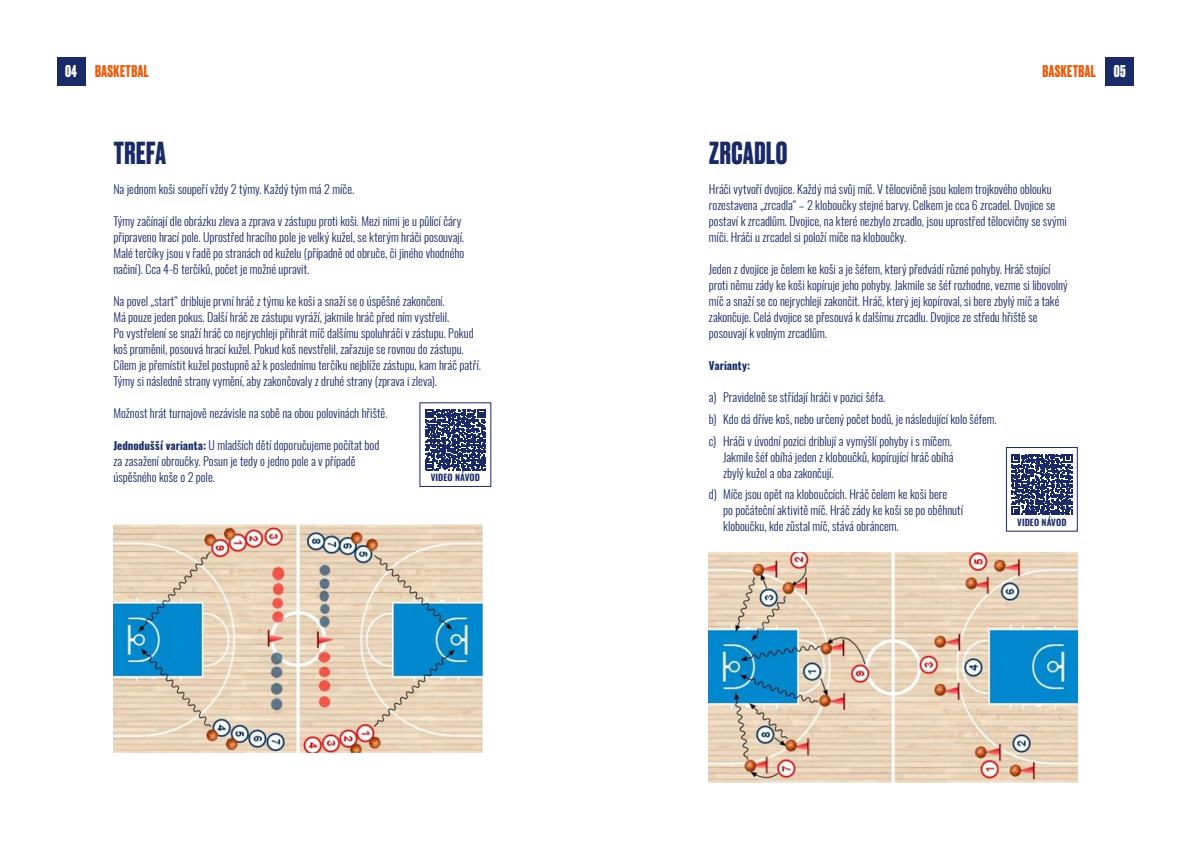
<style>
.page{position:relative;width:1191px;height:842px;background:#fff}
.page>*{position:absolute;margin:0;border:0;box-sizing:border-box;transform-origin:0 0}
.t1{font:700 30px "Druk";letter-spacing:.02em;color:#192a67}
.t2{font:700 16px "Druk";letter-spacing:.025em;color:#ea5b0b}
.t3{font:300 12px/16px "Oswald";color:#192a67}
.t4{font:700 11px "Oswald";color:#192a67}
.t5{font:600 9px "Oswald";letter-spacing:.01em;color:#192a67}
.s1{color:#fff}
.s2{font-weight:700;font-size:11px}
</style>
<div class="page">
<img style="left:113px;top:524px;width:369px;height:228px">
<img style="left:709px;top:553px;width:368px;height:229px">
<div style="left:1105px;top:57px;width:29px;height:29px;background:#192a67"></div>
<div style="left:57px;top:57px;width:29px;height:29px;background:#192a67"></div>
<svg style="left:425px;top:409px;width:61px;height:61px"></svg>
<svg style="left:1011px;top:454px;width:61px;height:61px"></svg>
<div style="left:1006px;top:447px;width:71px;height:84px;border:1px solid #192a67"></div>
<h2 class="t2" style="left:65px;top:60px;width:85px"><span class="s1">04</span> BASKETBAL</h2>
<h2 class="t2" style="left:1042px;top:60px;width:85px">BASKETBAL <span class="s1">05</span></h2>
<h1 class="t1" style="left:114px;top:133px;width:54px">TREFA</h1>
<p class="t3" style="left:113px;top:180px;width:242px">Na jednom koši soupeří vždy 2 týmy. Každý tým má 2 míče.</p>
<p class="t3" style="left:113px;top:212px;width:352px">Týmy začínají dle obrázku zleva a zprava v zástupu proti koši. Mezi nimi je u půlící čáry připraveno hrací pole. Uprostřed hracího pole je velký kužel, se kterým hráči posouvají.<br>Malé terčíky jsou v řadě po stranách od kuželu (případně od obruče, či jiného vhodného načiní). Cca 4-6 terčíků, počet je možné upravit.</p>
<p class="t3" style="left:113px;top:292px;width:369px">Na povel „start“ dribluje první hráč z týmu ke koši a snaží se o úspěšné zakončení.<br>Má pouze jeden pokus. Další hráč ze zástupu vyráží, jakmile hráč před ním vystřelil.<br>Po vystřelení se snaží hráč co nejrychleji přihrát míč dalšímu spoluhráči v zástupu. Pokud koš proměnil, posouvá hrací kužel. Pokud koš nevstřelil, zařazuje se rovnou do zástupu.<br>Cílem je přemístit kužel postupně až k poslednímu terčíku nejblíže zástupu, kam hráč patří.<br>Týmy si následně strany vymění, aby zakončovaly z druhé strany (zprava i zleva).</p>
<p class="t3" style="left:113px;top:404px;width:276px">Možnost hrát turnajově nezávisle na sobě na obou polovinách hřiště.</p>
<p class="t3" style="left:113px;top:436px;width:267px"><span class="s2">Jednodušší varianta:</span> U mladších dětí doporučujeme počítat bod za zasažení obroučky. Posun je tedy o jedno pole a v případě úspěšného koše o 2 pole.</p>
<p class="t5" style="left:431px;top:473px;width:51px">VIDEO NÁVOD</p>
<h1 class="t1" style="left:709px;top:133px;width:80px">ZRCADLO</h1>
<p class="t3" style="left:709px;top:180px;width:359px">Hráči vytvoří dvojice. Každý má svůj míč. V tělocvičně jsou kolem trojkového oblouku rozestavena „zrcadla“ – 2 kloboučky stejné barvy. Celkem je cca 6 zrcadel. Dvojice se postaví k zrcadlům. Dvojice, na které nezbylo zrcadlo, jsou uprostřed tělocvičny se svými míči. Hráči u zrcadel si položí míče na kloboučky.</p>
<p class="t3" style="left:709px;top:260px;width:360px">Jeden z dvojice je čelem ke koši a je šéfem, který předvádí různé pohyby. Hráč stojící proti němu zády ke koši kopíruje jeho pohyby. Jakmile se šéf rozhodne, vezme si libovolný míč a snaží se co nejrychleji zakončit. Hráč, který jej kopíroval, si bere zbylý míč a také zakončuje. Celá dvojice se přesouvá k dalšímu zrcadlu. Dvojice ze středu hřiště se posouvají k volným zrcadlům.</p>
<p class="t4" style="left:709px;top:360px;width:43px">Varianty:</p>
<p class="t3" style="left:709px;top:385px;width:289px;line-height:21.7px">a) Pravidelně se střídají hráči v pozici šéfa.<br>b) Kdo dá dříve koš, nebo určený počet bodů, je následující kolo šéfem. c) Hráči v úvodní pozici driblují a vymýšlí pohyby i s míčem.</p>
<p class="t3" style="left:723px;top:447px;width:232px">Jakmile šéf obíhá jeden z kloboučků, kopírující hráč obíhá zbylý kužel a oba zakončují.</p>
<p class="t3" style="left:723px;top:485px;width:241px;text-indent:-14px">d) Míče jsou opět na kloboučcích. Hráč čelem ke koši bere<br>po počáteční aktivitě míč. Hráč zády ke koši se po oběhnutí kloboučku, kde zůstal míč, stává obráncem.</p>
<p class="t5" style="left:1017px;top:517px;width:51px">VIDEO NÁVOD</p>
</div>
